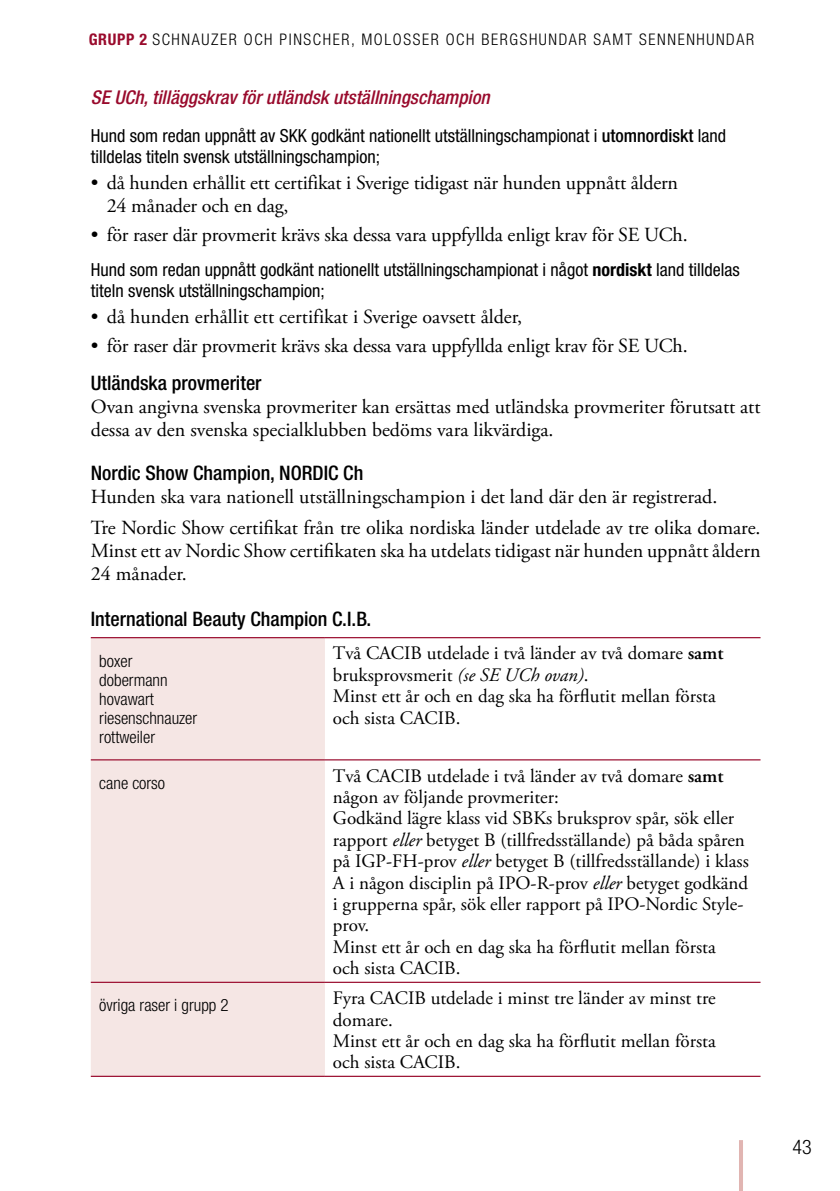
<style>
.page{position:relative;width:840px;height:1191px;background:#fff}
.page>*{position:absolute;margin:0;border:0;box-sizing:border-box;transform-origin:0 0}
.t1{font:20px/23px "Adobe Garamond Pro";color:#000}
.t2{font:500 condensed 20px "Helvetica Neue LT Std";color:#000}
.t3{font:300 condensed 20px "Helvetica Neue LT Std";color:#000}
.t4{font:19px/21.4px "Adobe Garamond Pro";color:#000}
.t5{font:italic 500 condensed 19px "Helvetica Neue LT Std";color:#990a2c}
.t6{font:condensed 18px/21px "Helvetica Neue LT Std";color:#000}
.t7{font:300 condensed 17px/19px "Helvetica Neue LT Std";color:#000}
.t8{font:300 condensed 16px "Helvetica Neue LT Std";letter-spacing:.1em;color:#000}
.s1{font-weight:700;color:#990a2c}
.s2{font-weight:500}
.s3{font-weight:700}
.s4{font-weight:600}
.s5{font-style:italic}
</style>
<div class="page">
<svg style="left:739px;top:1140px;width:3px;height:51px"></svg>
<div style="left:91px;top:638px;width:234px;height:437px;background:#f5e6e4"></div>
<hr style="left:91px;top:637px;width:234px;height:1px;background:#990a2c">
<hr style="left:325px;top:637px;width:435px;height:1px;background:#990a2c">
<hr style="left:91px;top:759px;width:234px;height:1px;background:#990a2c">
<hr style="left:91px;top:981px;width:234px;height:2px;background:#990a2c">
<hr style="left:91px;top:1075px;width:234px;height:2px;background:#990a2c">
<hr style="left:325px;top:759px;width:435px;height:1px;background:#990a2c">
<hr style="left:325px;top:981px;width:435px;height:2px;background:#990a2c">
<hr style="left:325px;top:1075px;width:435px;height:2px;background:#990a2c">
<p class="t8" style="left:89px;top:31px;width:666px"><span class="s1">GRUPP 2</span> SCHNAUZER OCH PINSCHER, MOLOSSER OCH BERGSHUNDAR SAMT SENNENHUNDAR</p>
<p class="t5" style="left:91px;top:86px;width:400px">SE UCh, tilläggskrav för utländsk utställningschampion</p>
<p class="t6" style="left:91px;top:125px;width:636px">Hund som redan uppnått av SKK godkänt nationellt utställningschampionat i <span class="s2">utomnordiskt</span> land tilldelas titeln svensk utställningschampion;</p>
<p class="t1" style="left:107px;top:172px;width:572px;text-indent:-16px">• då hunden erhållit ett certifikat i Sverige tidigast när hunden uppnått åldern<br>24 månader och en dag,</p>
<p class="t1" style="left:91px;top:224px;width:598px">• för raser där provmerit krävs ska dessa vara uppfyllda enligt krav för SE UCh.</p>
<p class="t6" style="left:91px;top:259px;width:650px">Hund som redan uppnått godkänt nationellt utställningschampionat i något <span class="s3">nordiskt</span> land tilldelas titeln svensk utställningschampion;</p>
<p class="t1" style="left:91px;top:306px;width:433px">• då hunden erhållit ett certifikat i Sverige oavsett ålder,</p>
<p class="t1" style="left:91px;top:334px;width:598px">• för raser där provmerit krävs ska dessa vara uppfyllda enligt krav för SE UCh.</p>
<p class="t2" style="left:91px;top:371px;width:172px">Utländska provmeriter</p>
<p class="t1" style="left:91px;top:396px;width:671px">Ovan angivna svenska provmeriter kan ersättas med utländska provmeriter förutsatt att dessa av den svenska specialklubben bedöms vara likvärdiga.</p>
<p class="t2" style="left:91px;top:460px;width:274px">Nordic Show Champion, NORDIC Ch</p>
<p class="t1" style="left:91px;top:481px;width:671px;line-height:31.6px">Hunden ska vara nationell utställningschampion i det land där den är registrerad.<br>Tre Nordic Show certifikat från tre olika nordiska länder utdelade av tre olika domare.</p>
<p class="t1" style="left:91px;top:540px;width:671px">Minst ett av Nordic Show certifikaten ska ha utdelats tidigast när hunden uppnått åldern<br>24 månader.</p>
<p class="t2" style="left:91px;top:606px;width:282px">International Beauty Champion C.I.B.</p>
<p class="t7" style="left:99px;top:651px;width:99px">boxer dobermann hovawart riesenschnauzer rottweiler</p>
<p class="t4" style="left:333px;top:643px;width:392px">Två CACIB utdelade i två länder av två domare <span class="s4">samt </span>bruksprovsmerit <span class="s5">(se SE UCh ovan)</span>.<br>Minst ett år och en dag ska ha förflutit mellan första och sista CACIB.</p>
<p class="t7" style="left:99px;top:773px;width:67px">cane corso</p>
<p class="t4" style="left:333px;top:765px;width:417px">Två CACIB utdelade i två länder av två domare <span class="s4">samt </span>någon av följande provmeriter:<br>Godkänd lägre klass vid SBKs bruksprov spår, sök eller rapport <span class="s5">eller</span> betyget B (tillfredsställande) på båda spåren på IGP-FH-prov <span class="s5">eller</span> betyget B (tillfredsställande) i klass A i någon disciplin på IPO-R-prov <span class="s5">eller</span> betyget godkänd i grupperna spår, sök eller rapport på IPO-Nordic Style&shy;prov.<br>Minst ett år och en dag ska ha förflutit mellan första<br>och sista CACIB.</p>
<p class="t7" style="left:99px;top:995px;width:131px">övriga raser i grupp 2</p>
<p class="t4" style="left:333px;top:988px;width:384px">Fyra CACIB utdelade i minst tre länder av minst tre domare.<br>Minst ett år och en dag ska ha förflutit mellan första och sista CACIB.</p>
<p class="t3" style="left:792px;top:1135px;width:21px">43</p>
</div>
